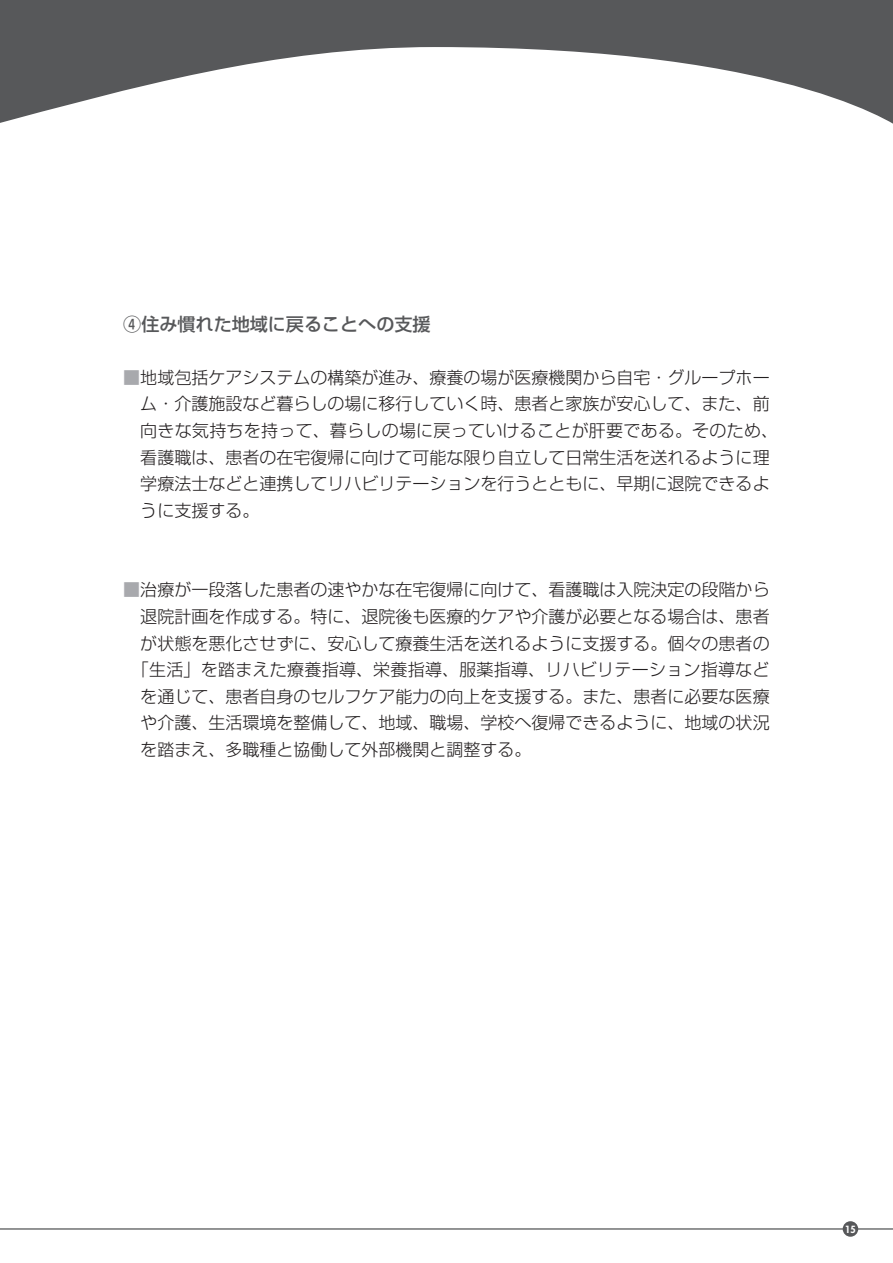
<style>
.page{position:relative;width:893px;height:1263px;background:#fff}
.page>*{position:absolute;margin:0;border:0;box-sizing:border-box;transform-origin:0 0}
.t1{font:500 18px "Shin Go Pro";color:#57585a}
.t2{font:300 16.95px/26.5px "Shin Go Pro";color:#231f20}
.t3{font:10.65px "Spartan Heavy Classified";color:#fff}
.s1{color:#a8a9ad}
</style>
<div class="page">
<svg style="left:0;top:0;width:893px;height:124px;fill:#57585a"></svg>
<hr style="left:0;top:1228px;width:893px;height:1px;background:#57585a">
<div style="left:843px;top:1221px;width:15px;height:16px;background:#57585a;border-radius:50%"></div>
<p class="t1" style="left:123px;top:309px;width:309px">④住み慣れた地域に戻ることへの支援</p>
<p class="t2" style="left:140px;top:362px;width:639px;text-indent:-17px"><span class="s1">■</span>地域包括ケアシステムの構築が進み、療養の場が医療機関から自宅・グループホーム・介護施設など暮らしの場に移行していく時、患者と家族が安心して、また、前向きな気持ちを持って、暮らしの場に戻っていけることが肝要である。そのため、看護職は、患者の在宅復帰に向けて可能な限り自立して日常生活を送れるように理学療法士などと連携してリハビリテーションを行うとともに、早期に退院できるように支援する。</p>
<p class="t2" style="left:140px;top:575px;width:631px;text-align:justify;text-indent:-17px"><span class="s1">■</span>治療が一段落した患者の速やかな在宅復帰に向けて、看護職は入院決定の段階から退院計画を作成する。特に、退院後も医療的ケアや介護が必要となる場合は、患者が状態を悪化させずに、安心して療養生活を送れるように支援する。個々の患者の｢生活｣を踏まえた療養指導、栄養指導、服薬指導、リハビリテーション指導などを通じて、患者自身のセルフケア能力の向上を支援する。また、患者に必要な医療や介護、生活環境を整備して、地域、職場、学校へ復帰できるように、地域の状況を踏まえ、多職種と協働して外部機関と調整する。</p>
<p class="t3" style="left:845px;top:1222px;width:12px">15</p>
</div>
